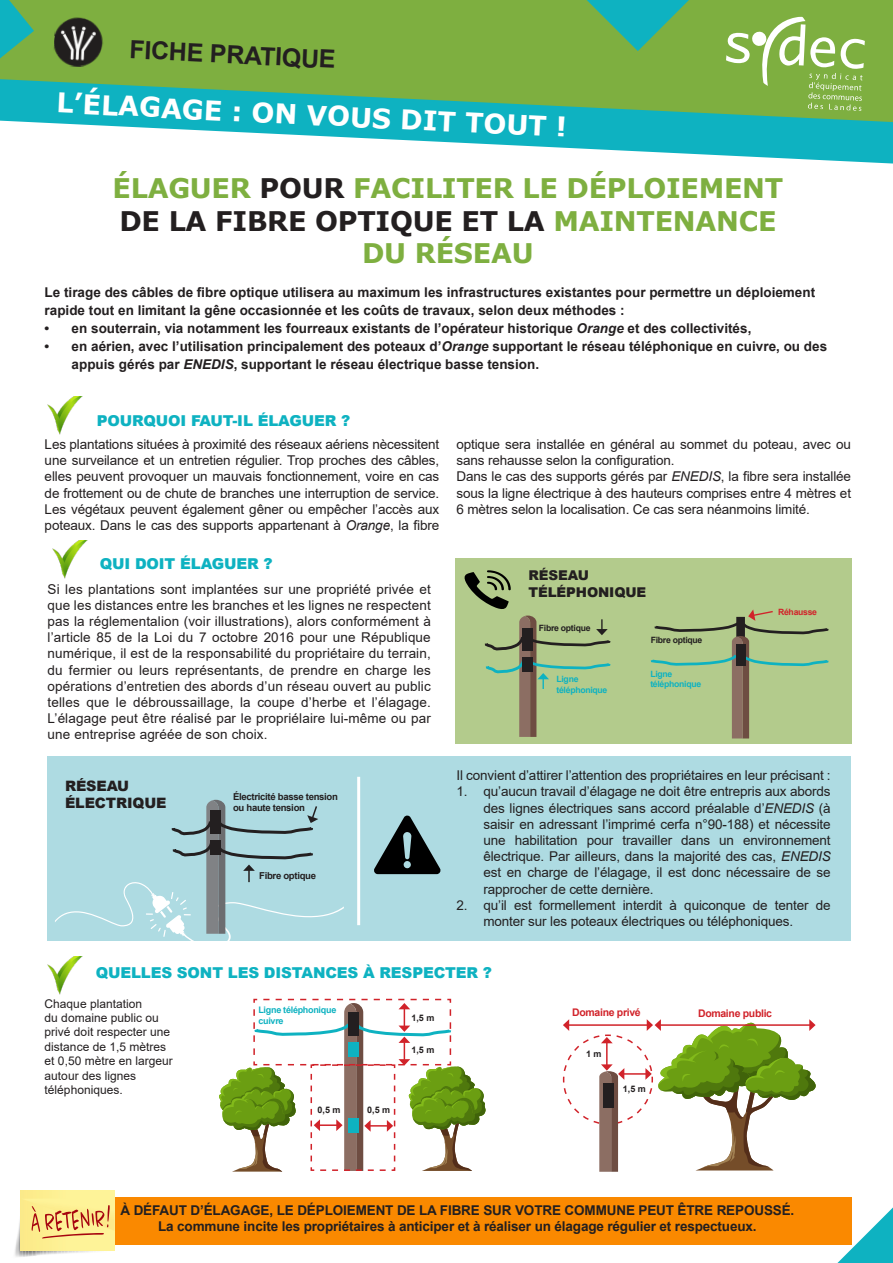
<style>
.page{position:relative;width:893px;height:1263px;background:#fff}
.page>*{position:absolute;margin:0;border:0;box-sizing:border-box;transform-origin:0 0}
.t1{font:700 27px "Verdana";letter-spacing:-.01em;color:#7eaf40}
.t2{font:700 27px "Verdana";letter-spacing:-.01em;color:#231f20}
.t3{font:700 27px "Verdana";color:#fff}
.t4{font:700 25.05px "Arial";color:#231f20}
.t5{font:900 15px "Arial";letter-spacing:-.01em;color:#0eb2c1}
.t6{font:900 14.4px/17.2px "Arial";letter-spacing:-.01em;color:#231f20}
.t7{font:13.5px/16.2px "Arial";letter-spacing:-.01em;color:#231f20;text-align:justify}
.t8{font:700 13.5px/18px "Arial";color:#231f20}
.t9{font:900 13.5px "Arial";letter-spacing:-.01em;color:#231f20}
.t10{font:12px/14.4px "Arial";color:#231f20}
.t11{font:700 10.5px "Arial";letter-spacing:-.03em;color:#d1232a}
.t12{font:700 9.6px/11.4px "Arial";letter-spacing:-.03em;color:#231f20}
.t13{font:700 9px/10.8px "Arial";letter-spacing:-.03em;color:#0eb2c1}
.t14{font:700 9px "Arial";color:#231f20}
.t15{font:700 8.7px/10.4px "Arial";letter-spacing:-.03em;color:#0eb2c1}
.t16{font:700 8.7px "Arial";letter-spacing:-.03em;color:#231f20}
.t17{font:700 8.7px "Arial";letter-spacing:-.03em;color:#d1232a}
.s1{color:#231f20}
.s2{color:#7eaf40}
.s3{font-style:italic}
</style>
<div class="page">
<div style="left:48px;top:756px;width:803px;height:184px;background:#aedbe2"></div>
<div style="left:455px;top:558px;width:396px;height:185px;background:#b3cb8c"></div>
<div style="left:46px;top:1197px;width:805px;height:47px;background:#fa8900"></div>
<svg style="left:29px;top:122px;width:864px;height:42px"></svg>
<svg style="left:0;top:0;width:893px;height:122px;background:#65af5c"></svg>
<svg style="left:726px;top:17px;width:139px;height:94px;background:#94bc61"></svg>
<img style="left:53px;top:16px;width:52px;height:52px">
<svg style="left:562px;top:1019px;width:254px;height:153px"></svg>
<svg style="left:465px;top:570px;width:46px;height:39px"></svg>
<div style="left:20px;top:1191px;width:95px;height:60px;background:linear-gradient(to right,#fcec8b,#fff59c)"></div>
<svg style="left:15px;top:1198px;width:103px;height:59px;background:#f2d790"></svg>
<svg style="left:55px;top:800px;width:289px;height:141px"></svg>
<hr style="left:357px;top:777px;width:3px;height:148px;background:#fff">
<svg style="left:374px;top:815px;width:67px;height:59px"></svg>
<div style="left:603px;top:1083px;width:11px;height:25px;background:#231f20"></div>
<img style="left:47px;top:396px;width:36px;height:38px">
<img style="left:52px;top:540px;width:36px;height:38px">
<img style="left:47px;top:956px;width:36px;height:38px">
<svg style="left:587px;top:0;width:102px;height:51px;background:#45b080"></svg>
<svg style="left:0;top:0;width:34px;height:58px;background:#3db08a"></svg>
<svg style="left:837px;top:1207px;width:56px;height:56px"></svg>
<svg style="left:219px;top:998px;width:267px;height:174px"></svg>
<div style="left:349px;top:1012px;width:10px;height:24px;background:#231f20"></div>
<svg style="left:484px;top:615px;width:127px;height:122px"></svg>
<svg style="left:650px;top:609px;width:179px;height:129px"></svg>
<div style="left:523px;top:657px;width:10px;height:14px;background:#231f20"></div>
<p class="t4" style="left:131px;top:31px;width:208px;rotate:3deg">FICHE PRATIQUE</p>
<p class="t3" style="left:58px;top:83px;width:512px;rotate:3deg">L’ÉLAGAGE : ON VOUS DIT TOUT !</p>
<p class="t1" style="left:113px;top:169px;width:672px">ÉLAGUER <span class="s1">POUR</span> FACILITER LE DÉPLOIEMENT</p>
<p class="t2" style="left:119px;top:202px;width:659px">DE LA FIBRE OPTIQUE ET LA <span class="s2">MAINTENANCE</span></p>
<p class="t1" style="left:362px;top:234px;width:173px">DU RÉSEAU</p>
<p class="t8" style="left:45px;top:283px;width:772px">Le tirage des câbles de fibre optique utilisera au maximum les infrastructures existantes pour permettre un déploiement rapide tout en limitant la gêne occasionnée et les coûts de travaux, selon deux méthodes :</p>
<p class="t8" style="left:45px;top:319px;width:708px">• en souterrain, via notamment les fourreaux existants de l’opérateur historique <span class="s3">Orange</span> et des collectivités,</p>
<p class="t8" style="left:72px;top:337px;width:757px;text-indent:-27px">• en aérien, avec l’utilisation principalement des poteaux d’<span class="s3">Orange</span> supportant le réseau téléphonique en cuivre, ou des appuis gérés par <span class="s3">ENEDIS</span>, supportant le réseau électrique basse tension.</p>
<p class="t5" style="left:97px;top:410px;width:255px">POURQUOI FAUT-IL ÉLAGUER ?</p>
<p class="t7" style="left:45px;top:436px;width:396px">Les plantations situées à proximité des réseaux aériens nècessitent une surveilance et un entretien régulier. Trop proches des câbles, elles peuvent provoquer un mauvais fonctionnement, voire en cas de frottement ou de chute de branches une interruption de service.<br>Les végétaux peuvent également gêner ou empêcher l’accès aux poteaux. Dans le cas des supports appartenant à <span class="s3">Orange</span>, la fibre</p>
<p class="t7" style="left:456px;top:436px;width:396px">optique sera installée en général au sommet du poteau, avec ou sans rehausse selon la configuration.</p>
<p class="t7" style="left:456px;top:468px;width:396px">Dans le cas des supports gérés par <span class="s3">ENEDIS</span>, la fibre sera installée sous la ligne électrique à des hauteurs comprises entre 4 mètres et 6 mètres selon la localisation. Ce cas sera néanmoins limité.</p>
<p class="t5" style="left:100px;top:552px;width:174px">QUI DOIT ÉLAGUER ?</p>
<p class="t7" style="left:48px;top:581px;width:385px">Si les plantations sont implantées sur une propriété privée et que les distances entre les branches et les lignes ne respectent pas la réglementalion (voir illustrations), alors conformément à l’article 85 de la Loi du 7 octobre 2016 pour une République numérique, il est de la responsabilité du propriétaire du terrain, du fermier ou leurs représentants, de prendre en charge les opérations d’entretien des abords d’un réseau ouvert au public telles que le débroussaillage, la coupe d’herbe et l’élagage.<br>L’élagage peut être réalisé par le propriélaire lui-même ou par une entreprise agréée de son choix.</p>
<p class="t6" style="left:65px;top:777px;width:103px">RÉSEAU<br>ÉLECTRIQUE</p>
<p class="t12" style="left:233px;top:791px;width:107px">Électricité basse tension ou haute tension</p>
<p class="t12" style="left:259px;top:870px;width:58px">Fibre optique</p>
<p class="t9" style="left:529px;top:566px;width:62px">RÉSEAU</p>
<p class="t9" style="left:529px;top:582px;width:119px">TÉLÉPHONIQUE</p>
<p class="t16" style="left:539px;top:622px;width:53px">Fibre optique</p>
<p class="t16" style="left:651px;top:633px;width:53px">Fibre optique</p>
<p class="t15" style="left:556px;top:674px;width:52px">Ligne téléphonique</p>
<p class="t15" style="left:650px;top:669px;width:52px">Ligne téléphonique</p>
<p class="t17" style="left:778px;top:606px;width:41px">Réhausse</p>
<p class="t7" style="left:456px;top:767px;width:376px">Il convient d’attirer l’attention des propriétaires en leur précisant :</p>
<p class="t7" style="left:483px;top:783px;width:349px;text-indent:-27px">1. qu’aucun travail d’élagage ne doit être entrepris aux abords des lignes électriques sans accord préalable d’<span class="s3">ENEDIS</span> (à saisir en adressant l’imprimé cerfa n°90-188) et nécessite une habilitation pour travailler dans un environnement êlectrique. Par ailleurs, dans la majorité des cas, <span class="s3">ENEDIS </span>est en charge de l’élagage, il est donc nécessaire de se rapprocher de cette dernière.</p>
<p class="t7" style="left:483px;top:897px;width:349px;text-indent:-27px">2. qu’il est formellement interdit à quiconque de tenter de monter sur les poteaux électriques ou téléphoniques.</p>
<p class="t5" style="left:96px;top:962px;width:398px">QUELLES SONT LES DISTANCES À RESPECTER ?</p>
<p class="t10" style="left:45px;top:996px;width:130px">Chaque plantation<br>du domaine public ou privé doit respecter une distance de 1,5 mètres et 0,50 mètre en largeur autour des lignes téléphoniques.</p>
<p class="t13" style="left:258px;top:1004px;width:79px">Ligne téléphonique cuivre</p>
<p class="t14" style="left:317px;top:1104px;width:25px">0,5 m</p>
<p class="t14" style="left:367px;top:1103px;width:25px">0,5 m</p>
<p class="t14" style="left:411px;top:1011px;width:25px">1,5 m</p>
<p class="t14" style="left:411px;top:1043px;width:25px">1,5 m</p>
<p class="t11" style="left:572px;top:1004px;width:70px">Domaine privé</p>
<p class="t11" style="left:698px;top:1005px;width:76px">Domaine public</p>
<p class="t14" style="left:586px;top:1048px;width:17px">1 m</p>
<p class="t14" style="left:623px;top:1082px;width:25px">1,5 m</p>
<p class="t8" style="left:120px;top:1201px;width:675px">À DÉFAUT D’ÉLAGAGE, LE DÉPLOIEMENT DE LA FIBRE SUR VOTRE COMMUNE PEUT ÊTRE REPOUSSÉ.</p>
<p class="t8" style="left:158px;top:1217px;width:600px">La commune incite les propriétaires à anticiper et à réaliser un élagage régulier et respectueux.</p>
</div>
